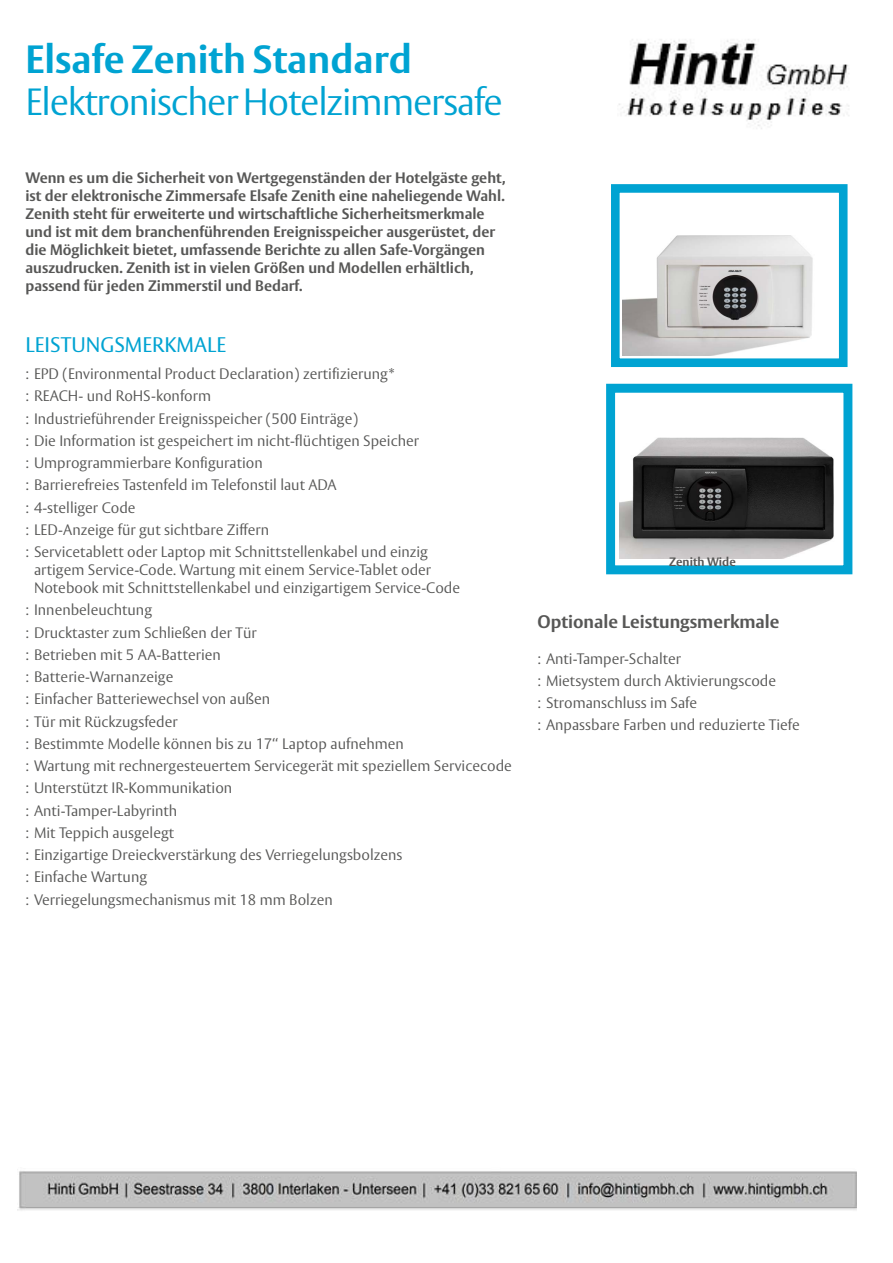
<style>
.page{position:relative;width:893px;height:1263px;background:#fff}
.page>*{position:absolute;margin:0;border:0;box-sizing:border-box;transform-origin:0 0}
.Rubrik_pos{font:700 39px "ASSA Vesta";color:#00a3d2}
.Rubrik_pos-2{font:300 37.5px "ASSA Vesta";letter-spacing:-.03em;color:#00a3d2}
.DS_Heading_3{font:21px "ASSA Vesta";color:#00a3d2}
.t1{font:700 18px "ASSA Vesta";color:#575756}
.t2{font:300 15px/18px "ASSA Vesta";color:#575756}
.DS_Ingress{font:700 15px/18px "ASSA Vesta";color:#575756}
.t3{font:700 12px "ASSA Vesta";color:#575756}
</style>
<div class="page">
<img style="left:622px;top:235px;width:191px;height:121px">
<div style="left:611px;top:184px;width:236px;height:183px;border:9px solid #00a3d2"></div>
<img style="left:620px;top:437px;width:214px;height:121px">
<div style="left:606px;top:384px;width:246px;height:190px;border:9px solid #00a3d2"></div>
<img style="left:619px;top:39px;width:230px;height:90px">
<img style="left:18px;top:1171px;width:839px;height:40px">
<p class="Rubrik_pos" style="left:26px;top:35px;width:388px">Elsafe Zenith Standard</p>
<p class="Rubrik_pos-2" style="left:26px;top:79px;width:479px">Elektronischer Hotelzimmersafe</p>
<p class="DS_Ingress" style="left:26px;top:169px;width:482px">Wenn es um die Sicherheit von Wertgegenständen der Hotelgäste geht, ist der elektronische Zimmersafe Elsafe Zenith eine naheliegende Wahl.<br>Zenith steht für erweiterte und wirtschaftliche Sicherheitsmerkmale und ist mit dem branchenführenden Ereignisspeicher ausgerüstet, der die Möglichkeit bietet, umfassende Berichte zu allen Safe-Vorgängen auszudrucken. Zenith ist in vielen Größen und Modellen erhältlich, passend für jeden Zimmerstil und Bedarf.</p>
<p class="DS_Heading_3" style="left:26px;top:332px;width:202px">LEISTUNGSMERKMALE</p>
<p class="t2" style="left:26px;top:365px;width:370px">: EPD (Environmental Product Declaration) zertifizierung*</p>
<p class="t2" style="left:26px;top:388px;width:187px">: REACH- und RoHS-konform</p>
<p class="t2" style="left:26px;top:410px;width:334px">: Industrieführender Ereignisspeicher (500 Einträge)</p>
<p class="t2" style="left:26px;top:432px;width:395px">: Die Information ist gespeichert im nicht-flüchtigen Speicher</p>
<p class="t2" style="left:26px;top:454px;width:239px">: Umprogrammierbare Konfiguration</p>
<p class="t2" style="left:26px;top:477px;width:313px">: Barrierefreies Tastenfeld im Telefonstil laut ADA</p>
<p class="t2" style="left:26px;top:499px;width:112px">: 4-stelliger Code</p>
<p class="t2" style="left:26px;top:521px;width:245px">: LED-Anzeige für gut sichtbare Ziffern</p>
<p class="t2" style="left:34px;top:543px;width:428px;text-indent:-9px">: Servicetablett oder Laptop mit Schnittstellenkabel und einzig artigem Service-Code. Wartung mit einem Service-Tablet oder<br>Notebook mit Schnittstellenkabel und einzigartigem Service-Code</p>
<p class="t2" style="left:26px;top:602px;width:128px">: Innenbeleuchtung</p>
<p class="t2" style="left:26px;top:624px;width:233px">: Drucktaster zum Schließen der Tür</p>
<p class="t2" style="left:26px;top:646px;width:197px">: Betrieben mit 5 AA-Batterien</p>
<p class="t2" style="left:26px;top:668px;width:149px">: Batterie-Warnanzeige</p>
<p class="t2" style="left:26px;top:691px;width:246px">: Einfacher Batteriewechsel von außen</p>
<p class="t2" style="left:26px;top:713px;width:154px">: Tür mit Rückzugsfeder</p>
<p class="t2" style="left:26px;top:735px;width:380px">: Bestimmte Modelle können bis zu 17‘‘ Laptop aufnehmen</p>
<p class="t2" style="left:26px;top:757px;width:488px">: Wartung mit rechnergesteuertem Servicegerät mit speziellem Servicecode</p>
<p class="t2" style="left:26px;top:780px;width:208px">: Unterstützt IR-Kommunikation</p>
<p class="t2" style="left:26px;top:802px;width:153px">: Anti-Tamper-Labyrinth</p>
<p class="t2" style="left:26px;top:824px;width:150px">: Mit Teppich ausgelegt</p>
<p class="t2" style="left:26px;top:846px;width:378px">: Einzigartige Dreieckverstärkung des Verriegelungsbolzens</p>
<p class="t2" style="left:26px;top:869px;width:123px">: Einfache Wartung</p>
<p class="t2" style="left:26px;top:891px;width:309px">: Verriegelungsmechanismus mit 18 mm Bolzen</p>
<p class="t3" style="left:669px;top:554px;width:68px">Zenith Wide</p>
<p class="t1" style="left:537px;top:610px;width:244px">Optionale Leistungsmerkmale</p>
<p class="t2" style="left:537px;top:650px;width:145px">: Anti-Tamper-Schalter</p>
<p class="t2" style="left:537px;top:672px;width:240px">: Mietsystem durch Aktivierungscode</p>
<p class="t2" style="left:537px;top:695px;width:161px">: Stromanschluss im Safe</p>
<p class="t2" style="left:537px;top:717px;width:264px">: Anpassbare Farben und reduzierte Tiefe</p>
</div>
